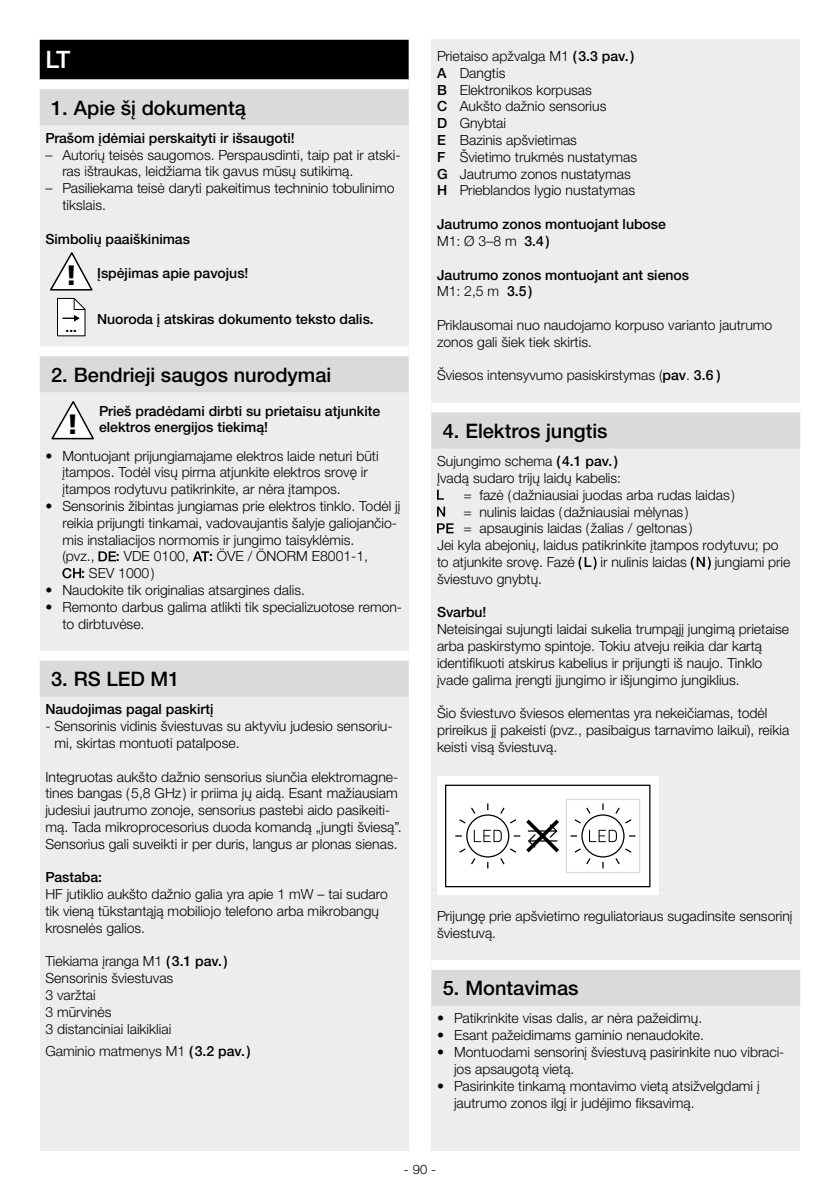
<style>
.page{position:relative;width:840px;height:1191px;background:#fff}
.page>*{position:absolute;margin:0;border:0;box-sizing:border-box;transform-origin:0 0}
.t1{font:900 28px "Frutiger LT Com";color:#000}
.t2{font:500 24px "Helvetica Neue LTW1 G";color:#fff}
.t3{font:500 20px "Helvetica Neue LTW1 G";color:#000}
.t4{font:300 14px/16.8px "Helvetica Neue LTW1 G";color:#000}
.t5{font:500 14px/16.8px "Helvetica Neue LTW1 G";color:#000}
.t6{font:700 13.4px "Helvetica Neue LT Pro";color:#000}
.t7{font:300 13px "Helvetica Neue LTW1 G";color:#000}
.s1{font-stretch:condensed}
.s2{font-family:"Frutiger LT Com";font-weight:900;font-size:28px}
.s3{font-weight:500}
.s4{font-weight:300}
</style>
<div class="page">
<div style="left:431px;top:40px;width:368px;height:1111px;background:#ededed"></div>
<div style="left:431px;top:402px;width:368px;height:24px;background:#fff"></div>
<div style="left:431px;top:412px;width:368px;height:36px;background:#dadada"></div>
<div style="left:431px;top:960px;width:368px;height:24px;background:#fff"></div>
<div style="left:431px;top:969px;width:368px;height:36px;background:#dadada"></div>
<svg style="left:437px;top:490px;width:6px;height:10px"></svg>
<svg style="left:437px;top:506px;width:8px;height:10px"></svg>
<svg style="left:437px;top:523px;width:16px;height:10px"></svg>
<svg style="left:578px;top:557px;width:18px;height:12px"></svg>
<svg style="left:690px;top:557px;width:20px;height:12px"></svg>
<div style="left:437px;top:776px;width:221px;height:119px;background:#fff"></div>
<svg style="left:445px;top:784px;width:205px;height:103px"></svg>
<div style="left:40px;top:40px;width:368px;height:1111px;background:#ededed"></div>
<div style="left:40px;top:40px;width:368px;height:40px;background:#000"></div>
<div style="left:40px;top:79px;width:368px;height:24px;background:#fff"></div>
<div style="left:40px;top:89px;width:368px;height:36px;background:#dadada"></div>
<div style="left:40px;top:346px;width:368px;height:24px;background:#fff"></div>
<div style="left:40px;top:356px;width:368px;height:36px;background:#dadada"></div>
<div style="left:40px;top:651px;width:368px;height:24px;background:#fff"></div>
<div style="left:40px;top:660px;width:368px;height:36px;background:#dadada"></div>
<svg style="left:50px;top:252px;width:42px;height:38px"></svg>
<svg style="left:57px;top:298px;width:28px;height:38px"></svg>
<svg style="left:98px;top:551px;width:18px;height:10px"></svg>
<svg style="left:193px;top:551px;width:16px;height:10px"></svg>
<svg style="left:62px;top:568px;width:19px;height:10px"></svg>
<svg style="left:51px;top:401px;width:43px;height:39px"></svg>
<h2 class="t2" style="left:45px;top:45px;width:26px">LT</h2>
<h3 class="t3" style="left:51px;top:95px;width:196px">1. Apie šį dokumentą</h3>
<p class="t5" style="left:45px;top:129px;width:250px">Prašom įdėmiai perskaityti ir išsaugoti!</p>
<p class="t4" style="left:62px;top:146px;width:339px;text-indent:-17px"><span class="s1">–</span> Autorių teisės saugomos. Perspausdinti, taip pat ir atski&shy;ras ištraukas, leidžiama tik gavus mūsų sutikimą.</p>
<p class="t4" style="left:62px;top:180px;width:333px;text-indent:-17px"><span class="s1">–</span> Pasiliekama teisė daryti pakeitimus techninio tobulinimo tikslais.</p>
<p class="t5" style="left:45px;top:230px;width:146px">Simbolių paaiškinimas</p>
<p class="t5" style="left:65px;top:265px;width:185px"><span class="s2">!</span> Įspėjimas apie pavojus!</p>
<p class="t6" style="left:66px;top:318px;width:13px">...</p>
<p class="t5" style="left:97px;top:311px;width:278px">Nuoroda į atskiras dokumento teksto dalis.</p>
<h3 class="t3" style="left:51px;top:362px;width:281px">2. Bendrieji saugos nurodymai</h3>
<p class="t5" style="left:99px;top:402px;width:282px">Prieš pradėdami dirbti su prietaisu atjunkite elektros energijos tiekimą!</p>
<p class="t4" style="left:62px;top:447px;width:317px;text-indent:-17px">• Montuojant prijungiamajame elektros laide neturi būti įtampos. Todėl visų pirma atjunkite elektros srovę ir įtampos rodytuvu patikrinkite, ar nėra įtampos.</p>
<p class="t4" style="left:62px;top:497px;width:339px;text-indent:-17px">• Sensorinis žibintas jungiamas prie elektros tinklo. Todėl jį reikia prijungti tinkamai, vadovaujantis šalyje galiojančio&shy;mis instaliacijos normomis ir jungimo taisyklėmis.<br>(pvz.,</p>
<h1 class="t1" style="left:66px;top:407px;width:14px">!</h1>
<p class="t4" style="left:116px;top:548px;width:74px"><span class="s3">:</span> VDE 0100,</p>
<p class="t4" style="left:209px;top:548px;width:160px"><span class="s3">:</span> ÖVE / ÖNORM E8001-1,</p>
<p class="t4" style="left:81px;top:565px;width:75px"><span class="s3">:</span> SEV 1000)</p>
<p class="t4" style="left:45px;top:581px;width:261px">• Naudokite tik originalias atsargines dalis.</p>
<p class="t4" style="left:62px;top:598px;width:341px;text-indent:-17px">• Remonto darbus galima atlikti tik specializuotose remon&shy;to dirbtuvėse.</p>
<h3 class="t3" style="left:51px;top:667px;width:130px">3. RS LED M1</h3>
<p class="t5" style="left:45px;top:701px;width:169px">Naudojimas pagal paskirtį</p>
<p class="t4" style="left:54px;top:717px;width:339px;text-indent:-9px">- Sensorinis vidinis šviestuvas su aktyviu judesio sensoriu&shy;mi, skirtas montuoti patalpose.</p>
<p class="t4" style="left:45px;top:768px;width:358px">Integruotas aukšto dažnio sensorius siunčia elektromagne&shy;tines bangas (5,8 GHz ) ir priima jų aidą. Esant mažiausiam judesiui jautrumo zonoje, sensorius pastebi aido pasikeiti&shy;mą. Tada mikroprocesorius duoda komandą „jungti šviesą”.<br>Sensorius gali suveikti ir per duris, langus ar plonas sienas.</p>
<p class="t5" style="left:45px;top:869px;width:58px">Pastaba:</p>
<p class="t4" style="left:45px;top:885px;width:344px">HF jutiklio aukšto dažnio galia yra apie 1 mW – tai sudaro tik vieną tūkstantąją mobiliojo telefono arba mikrobangų krosnelės galios.</p>
<p class="t4" style="left:45px;top:953px;width:184px">Tiekiama įranga M1 <span class="s3">(3.1 pav.)<br></span>Sensorinis šviestuvas<br>3 varžtai<br>3 mūrvinės<br>3 distanciniai laikikliai</p>
<p class="t4" style="left:45px;top:1042px;width:207px">Gaminio matmenys M1 <span class="s3">(3.2 pav.)</span></p>
<p class="t4" style="left:437px;top:48px;width:201px">Prietaiso apžvalga M1 <span class="s3">(3.3 pav.)<br>A</span> Dangtis<br><span class="s3">B</span> Elektronikos korpusas<br><span class="s3">C</span> Aukšto dažnio sensorius<br><span class="s3">D</span> Gnybtai<br><span class="s3">E</span> Bazinis apšvietimas<br><span class="s3">F</span> Švietimo trukmės nustatymas<br><span class="s3">G</span> Jautrumo zonos nustatymas<br><span class="s3">H</span> Prieblandos lygio nustatymas</p>
<p class="t5" style="left:437px;top:216px;width:230px">Jautrumo zonos montuojant lubose<br><span class="s4">M1: Ø 3–8 m</span> 3.4)</p>
<p class="t5" style="left:437px;top:266px;width:253px">Jautrumo zonos montuojant ant sienos<br><span class="s4">M1: 2,5 m</span> 3.5)</p>
<p class="t4" style="left:437px;top:316px;width:336px">Priklausomai nuo naudojamo korpuso varianto jautrumo zonos gali šiek tiek skirtis.</p>
<p class="t4" style="left:437px;top:367px;width:285px">Šviesos intensyvumo pasiskirstymas (<span class="s3">pav</span>. <span class="s3">3.6 )</span></p>
<h3 class="t3" style="left:442px;top:419px;width:166px">4. Elektros jungtis</h3>
<p class="t4" style="left:437px;top:453px;width:182px">Sujungimo schema <span class="s3">(4.1 pav.)</span></p>
<p class="t4" style="left:437px;top:469px;width:185px">Įvadą sudaro trijų laidų kabelis:</p>
<p class="t4" style="left:463px;top:486px;width:273px">= fazė (dažniausiai juodas arba rudas laidas )</p>
<p class="t4" style="left:463px;top:503px;width:226px">= nulinis laidas (dažniausiai mėlynas )</p>
<p class="t4" style="left:463px;top:520px;width:230px">= apsauginis laidas ( žalias / geltonas )</p>
<p class="t4" style="left:437px;top:537px;width:343px">Jei kyla abejonių, laidus patikrinkite įtampos rodytuvu; po</p>
<p class="t4" style="left:437px;top:553px;width:139px">to atjunkite srovę. Fazė</p>
<p class="t4" style="left:600px;top:553px;width:88px">ir nulinis laidas</p>
<p class="t4" style="left:714px;top:553px;width:77px">jungiami prie</p>
<p class="t4" style="left:437px;top:570px;width:106px">šviestuvo gnybtų.</p>
<p class="t5" style="left:437px;top:604px;width:51px">Svarbu!</p>
<p class="t4" style="left:437px;top:621px;width:353px">Neteisingai sujungti laidai sukelia trumpąjį jungimą prietaise arba paskirstymo spintoje. Tokiu atveju reikia dar kartą identifikuoti atskirus kabelius ir prijungti iš naujo. Tinklo įvade galima įrengti įjungimo ir išjungimo jungiklius.</p>
<p class="t4" style="left:437px;top:705px;width:353px">Šio šviestuvo šviesos elementas yra nekeičiamas, todėl prireikus jį pakeisti (pvz., pasibaigus tarnavimo laikui), reikia keisti visą šviestuvą.</p>
<p class="t4" style="left:437px;top:907px;width:357px">Prijungę prie apšvietimo reguliatoriaus sugadinsite sensorinį šviestuvą.</p>
<h3 class="t3" style="left:442px;top:976px;width:137px">5. Montavimas</h3>
<p class="t4" style="left:437px;top:1010px;width:266px">• Patikrinkite visas dalis, ar nėra pažeidimų.</p>
<p class="t4" style="left:437px;top:1026px;width:268px">• Esant pažeidimams gaminio nenaudokite.</p>
<p class="t4" style="left:454px;top:1043px;width:332px;text-indent:-17px">• Montuodami sensorinį šviestuvą pasirinkite nuo vibraci&shy;jos apsaugotą vietą.</p>
<p class="t4" style="left:454px;top:1077px;width:307px;text-indent:-17px">• Pasirinkite tinkamą montavimo vietą atsižvelgdami į jautrumo zonos ilgį ir judėjimo fiksavimą.</p>
<p class="t7" style="left:404px;top:1161px;width:34px">- 90 -</p>
</div>
